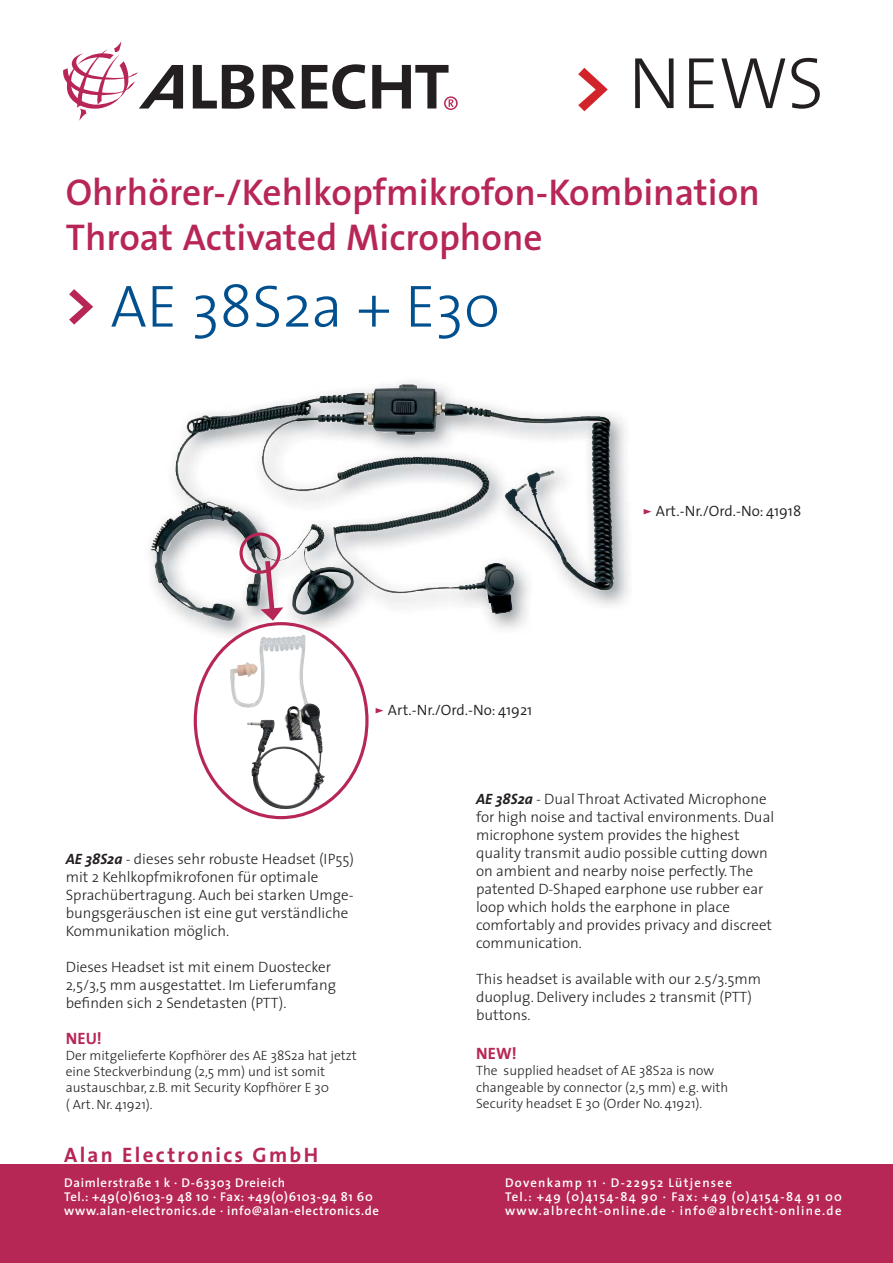
<style>
.page{position:relative;width:893px;height:1263px;background:#fff}
.page>*{position:absolute;margin:0;border:0;box-sizing:border-box;transform-origin:0 0}
.t1{font:300 73.5px "The Sans";color:#231f20}
.t2{font:300 60px "The Sans";color:#00508f}
.t3{font:600 37.5px/45px "The Sans";color:#b72655}
.t4{font:700 21px "The Sans";letter-spacing:.11em;color:#b72755}
.t5{font:700 16.5px "The Sans";letter-spacing:.01em;color:#b72755}
.t6{font:300 15px/18px "The Sans";color:#231f20}
.t7{font:300 15px "The Sans";color:#231f20}
.t8{font:300 13.5px/16.2px "The Sans";color:#231f20}
.t9{font:600 12.75px/14.2px "The Sans";letter-spacing:.06em;color:#fff}
.t10{font:600 12.75px/14.2px "The Sans";letter-spacing:.1em;color:#fff}
.s1{font-family:"The Sans Bold Expert";font-weight:400;color:#d2232a}
.s2{font-family:"The Sans Bold Expert";font-weight:400;color:#b72655}
.s3{font-family:"The Sans Bold Expert";font-weight:400;color:#b72755}
.s4{font-weight:700;font-style:italic}
</style>
<div class="page">
<div style="left:0;top:1164px;width:893px;height:99px;background:#b72755"></div>
<svg style="left:193px;top:65px;width:61px;height:44px"></svg>
<svg style="left:263px;top:65px;width:33px;height:44px"></svg>
<svg style="left:302px;top:64px;width:64px;height:45px"></svg>
<svg style="left:63px;top:41px;width:120px;height:80px"></svg>
<svg style="left:372px;top:65px;width:86px;height:45px"></svg>
<img style="left:150px;top:381px;width:479px;height:259px">
<img style="left:416px;top:385px;width:197px;height:162px">
<img style="left:303px;top:635px;width:16px;height:75px">
<div style="left:239px;top:533px;width:42px;height:41px;border:3px solid #b72755;border-radius:50%"></div>
<svg style="left:260px;top:556px;width:23px;height:65px"></svg>
<h1 class="t1" style="left:574px;top:55px;width:252px"><span class="s1">&gt;</span> NEWS</h1>
<h3 class="t3" style="left:66px;top:173px;width:696px">Ohrhörer-/Kehlkopfmikrofon-Kombination<br>Throat Activated Microphone</h3>
<h2 class="t2" style="left:66px;top:283px;width:436px"><span class="s2">&gt;</span> AE 38S2a + E30</h2>
<p class="t7" style="left:644px;top:504px;width:159px"><span class="s3">”</span> Art.-Nr./Ord.-No: 41918</p>
<p class="t7" style="left:376px;top:702px;width:158px"><span class="s3">”</span> Art.-Nr./Ord.-No: 41921</p>
<p class="t6" style="left:66px;top:851px;width:290px"><span class="s4">AE 38S2a</span> - dieses sehr robuste Headset (IP55) mit 2 Kehlkopfmikrofonen für optimale Sprachübertragung. Auch bei starken Umge&shy;bungsgeräuschen ist eine gut verständliche Kommunikation möglich.</p>
<p class="t6" style="left:66px;top:959px;width:272px">Dieses Headset ist mit einem Duostecker<br>2,5/3,5 mm ausgestattet. Im Lieferumfang befinden sich 2 Sendetasten (PTT).</p>
<p class="t5" style="left:66px;top:1030px;width:38px">NEU!</p>
<p class="t8" style="left:66px;top:1048px;width:292px">Der mitgelieferte Kopfhörer des AE 38S2a hat jetzt eine Steckverbindung (2,5 mm) und ist somit austauschbar, z.B. mit Security Kopfhörer E 30<br>( Art. Nr. 41921).</p>
<p class="t6" style="left:476px;top:791px;width:300px"><span class="s4">AE 38S2a</span> - Dual Throat Activated Microphone for high noise and tactival environments. Dual microphone system provides the highest quality transmit audio possible cutting down on ambient and nearby noise perfectly. The patented D-Shaped earphone use rubber ear loop which holds the earphone in place comfortably and provides privacy and discreet communication.</p>
<p class="t6" style="left:476px;top:971px;width:287px">This headset is available with our 2.5/3.5mm duoplug. Delivery includes 2 transmit (PTT) buttons.</p>
<p class="t5" style="left:476px;top:1045px;width:42px">NEW!</p>
<p class="t8" style="left:476px;top:1064px;width:254px">The supplied headset of AE 38S2a is now changeable by connector (2,5 mm) e.g. with<br>Security headset E 30 (Order No. 41921).</p>
<h3 class="t4" style="left:64px;top:1144px;width:255px">Alan Electronics GmbH</h3>
<p class="t9" style="left:64px;top:1176px;width:316px">Daimlerstraße 1 k · D-63303 Dreieich<br>Tel.: +49(0)6103-9 48 10 · Fax: +49(0)6103-94 81 60 www.alan-electronics.de · info@alan-electronics.de</p>
<p class="t10" style="left:505px;top:1176px;width:338px">Dovenkamp 11 · D-22952 Lütjensee<br>Tel.: +49 (0)4154-84 90 · Fax: +49 (0)4154-84 91 00 www.albrecht-online.de · info@albrecht-online.de</p>
</div>
